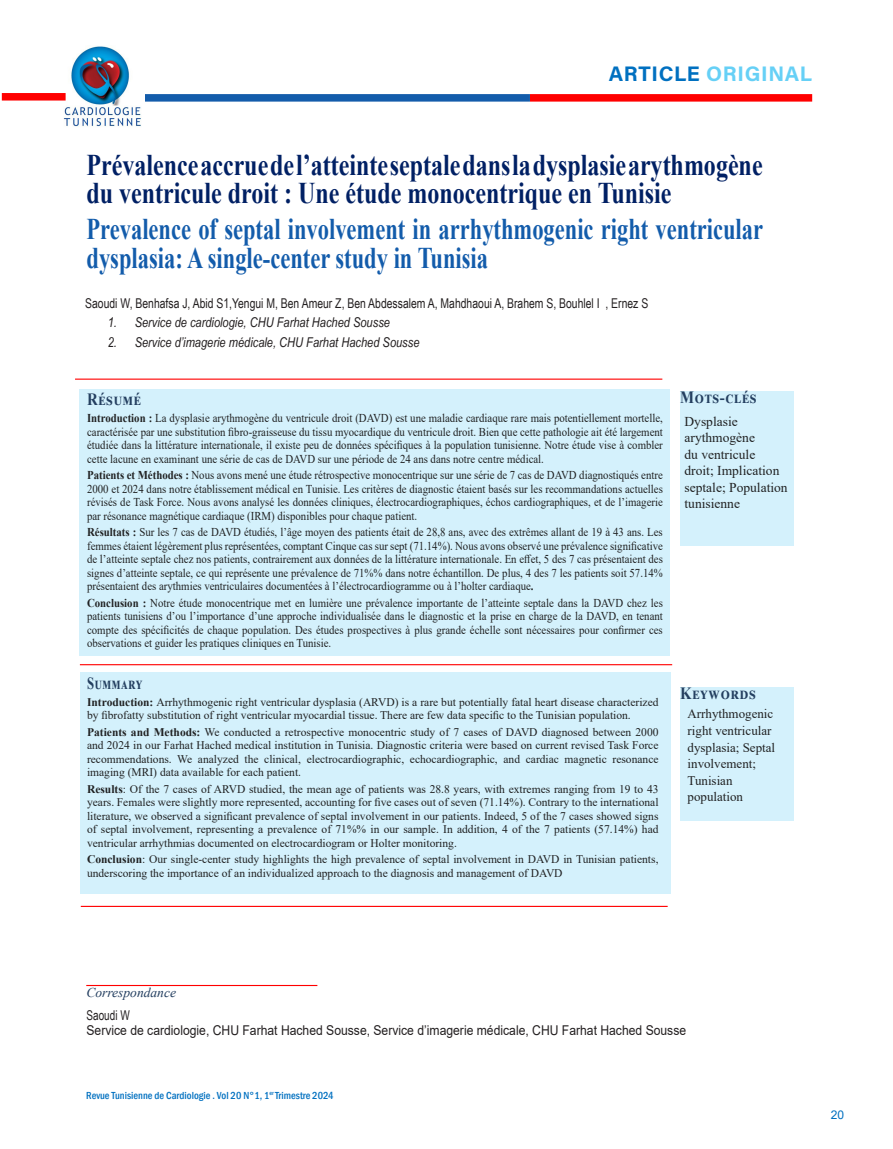
<style>
.page{position:relative;width:893px;height:1149px;background:#fff}
.page>*{position:absolute;margin:0;border:0;box-sizing:border-box;transform-origin:0 0}
.t1{font:700 30px/28.5px "Times New Roman";color:#002064;scale:.8 1}
.t2{font:700 30px/28.5px "Times New Roman";color:#135cab;scale:.75 1}
.t3{font:21px "Acumin Variable Concept";letter-spacing:.07em;color:#66d0f6}
.t4{font:700 17.1px "Times New Roman";letter-spacing:.05em;color:#243f60;scale:.87 1}
.t5{font:700 17.1px "Times New Roman";letter-spacing:.05em;color:#243f60;scale:.74 1}
.t6{font:italic 13.5px "Arial Narrow";color:#231f20}
.t7{font:13.5px "Arial Narrow";color:#231f20;scale:.94 1}
.t8{font:13.5px "Arial";color:#231f20;scale:.9 1}
.t9{font:13.5px/16.5px "Times New Roman";color:#202122}
.t10{font:italic 13.5px "Times New Roman";color:#243f60}
.t11{font:13.5px "Arial Narrow";color:#231f20;scale:.9 1}
.t12{font:13.05px/16.5px "Times New Roman";color:#202122}
.t13{font:12px/13.5px "Times New Roman";color:#202122;text-align:justify;scale:.9 1}
.t14{font:12px "Arial";color:#0070c0}
.t15{font:11.7px/13.5px "Times New Roman";color:#202122}
.t16{font:500 condensed 10.5px "Franklin Gothic";color:#0070c0}
.s1{color:#0070c0}
.s2{font-weight:700}
</style>
<div class="page">
<div style="left:530px;top:94px;width:282px;height:8px;background:#f00"></div>
<div style="left:134px;top:94px;width:396px;height:8px;background:#135cab"></div>
<hr style="left:86px;top:984px;width:231px;height:1px;background:#f00">
<img style="left:55px;top:46px;width:89px;height:81px">
<div style="left:2px;top:93px;width:64px;height:7px;background:#f00"></div>
<div style="left:80px;top:389px;width:590px;height:266px;background:#d4f1fc"></div>
<hr style="left:80px;top:664px;width:592px;height:1px;background:#f00">
<div style="left:680px;top:391px;width:113px;height:154px;background:#d4f1fc"></div>
<hr style="left:75px;top:378px;width:587px;height:1px;background:#f00">
<hr style="left:81px;top:905px;width:587px;height:1px;background:#f00">
<div style="left:680px;top:687px;width:113px;height:133px;background:#d4f1fc"></div>
<div style="left:80px;top:672px;width:590px;height:222px;background:#d4f1fc"></div>
<p class="t3" style="left:609px;top:59px;width:204px"><span class="s1">ARTICLE</span> ORIGINAL</p>
<p class="t1" style="left:87px;top:150px;width:847px">Prévalence accrue de l’atteinte septale dans la dysplasie arythmogène du ventricule droit : Une étude monocentrique en Tunisie</p>
<p class="t2" style="left:87px;top:214px;width:903px">Prevalence of septal involvement in arrhythmogenic right ventricular dysplasia: A single-center study in Tunisia</p>
<p class="t7" style="left:85px;top:293px;width:601px">Saoudi W, Benhafsa J, Abid S1,Yengui M, Ben Ameur Z, Ben Abdessalem A, Mahdhaoui A, Brahem S, Bouhlel I , Ernez S</p>
<p class="t6" style="left:108px;top:313px;width:284px">1. Service de cardiologie, CHU Farhat Hached Sousse</p>
<p class="t6" style="left:108px;top:332px;width:313px">2. Service d’imagerie médicale, CHU Farhat Hached Sousse</p>
<p class="t4" style="left:87px;top:387px;width:63px">Résumé</p>
<p class="t13" style="left:87px;top:411px;width:641px"><span class="s2">Introduction :</span> La dysplasie arythmogène du ventricule droit (DAVD) est une maladie cardiaque rare mais potentiellement mortelle, caractérisée par une substitution fibro-graisseuse du tissu myocardique du ventricule droit. Bien que cette pathologie ait été largement étudiée dans la littérature internationale, il existe peu de données spécifiques à la population tunisienne. Notre étude vise à combler cette lacune en examinant une série de cas de DAVD sur une période de 24 ans dans notre centre médical.</p>
<p class="t13" style="left:87px;top:468px;width:641px"><span class="s2">Patients et Méthodes :</span> Nous avons mené une étude rétrospective monocentrique sur une série de 7 cas de DAVD diagnostiqués entre 2000 et 2024 dans notre établissement médical en Tunisie. Les critères de diagnostic étaient basés sur les recommandations actuelles révisés de Task Force. Nous avons analysé les données cliniques, électrocardiographiques, échos cardiographiques, et de l’imagerie par résonance magnétique cardiaque (IRM) disponibles pour chaque patient.</p>
<p class="t13" style="left:87px;top:525px;width:641px"><span class="s2">Résultats :</span> Sur les 7 cas de DAVD étudiés, l’âge moyen des patients était de 28,8 ans, avec des extrêmes allant de 19 à 43 ans. Les femmes étaient légèrement plus représentées, comptant Cinque cas sur sept (71.14%). Nous avons observé une prévalence significative de l’atteinte septale chez nos patients, contrairement aux données de la littérature internationale. En effet, 5 des 7 cas présentaient des signes d’atteinte septale, ce qui représente une prévalence de 71%% dans notre échantillon. De plus, 4 des 7 les patients soit 57.14% présentaient des arythmies ventriculaires documentées à l’électrocardiogramme ou à l’holter cardiaque<span class="s2">.</span></p>
<p class="t13" style="left:87px;top:595px;width:641px"><span class="s2">Conclusion :</span> Notre étude monocentrique met en lumière une prévalence importante de l’atteinte septale dans la DAVD chez les patients tunisiens d’ou l’importance d’une approche individualisée dans le diagnostic et la prise en charge de la DAVD, en tenant compte des spécificités de chaque population. Des études prospectives à plus grande échelle sont nécessaires pour confirmer ces observations et guider les pratiques cliniques en Tunisie.</p>
<p class="t5" style="left:87px;top:670px;width:77px">Summary</p>
<p class="t15" style="left:87px;top:694px;width:573px"><span class="s2">Introduction:</span> Arrhythmogenic right ventricular dysplasia (ARVD) is a rare but potentially fatal heart disease characterized by fibrofatty substitution of right ventricular myocardial tissue. There are few data specific to the Tunisian population.</p>
<p class="t15" style="left:87px;top:724px;width:573px;text-align:justify"><span class="s2">Patients and Methods:</span> We conducted a retrospective monocentric study of 7 cases of DAVD diagnosed between 2000 and 2024 in our Farhat Hached medical institution in Tunisia. Diagnostic criteria were based on current revised Task Force recommendations. We analyzed the clinical, electrocardiographic, echocardiographic, and cardiac magnetic resonance imaging (MRI) data available for each patient.</p>
<p class="t15" style="left:87px;top:781px;width:573px;text-align:justify"><span class="s2">Results</span>: Of the 7 cases of ARVD studied, the mean age of patients was 28.8 years, with extremes ranging from 19 to 43 years. Females were slightly more represented, accounting for five cases out of seven (71.14%). Contrary to the international literature, we observed a significant prevalence of septal involvement in our patients. Indeed, 5 of the 7 cases showed signs of septal involvement, representing a prevalence of 71%% in our sample. In addition, 4 of the 7 patients (57.14%) had ventricular arrhythmias documented on electrocardiogram or Holter monitoring.</p>
<p class="t15" style="left:87px;top:851px;width:573px"><span class="s2">Conclusion</span>: Our single-center study highlights the high prevalence of septal involvement in DAVD in Tunisian patients, underscoring the importance of an individualized approach to the diagnosis and management of DAVD</p>
<p class="t4" style="left:680px;top:385px;width:89px">Mots-clés</p>
<p class="t9" style="left:684px;top:412px;width:105px">Dysplasie arythmogène<br>du ventricule droit; Implication septale; Population tunisienne</p>
<p class="t4" style="left:680px;top:680px;width:89px">Keywords</p>
<p class="t12" style="left:688px;top:705px;width:89px">Arrhythmogenic right ventricular dysplasia; Septal involvement;<br>Tunisian population</p>
<p class="t10" style="left:87px;top:982px;width:91px">Correspondance</p>
<p class="t11" style="left:87px;top:1005px;width:49px">Saoudi W</p>
<p class="t8" style="left:87px;top:1020px;width:668px">Service de cardiologie, CHU Farhat Hached Sousse, Service d’imagerie médicale, CHU Farhat Hached Sousse</p>
<p class="t16" style="left:86px;top:1088px;width:249px">Revue Tunisienne de Cardiologie . Vol 20 N°1, 1<sup>er</sup> Trimestre 2024</p>
<p class="t14" style="left:831px;top:1106px;width:15px">20</p>
</div>
